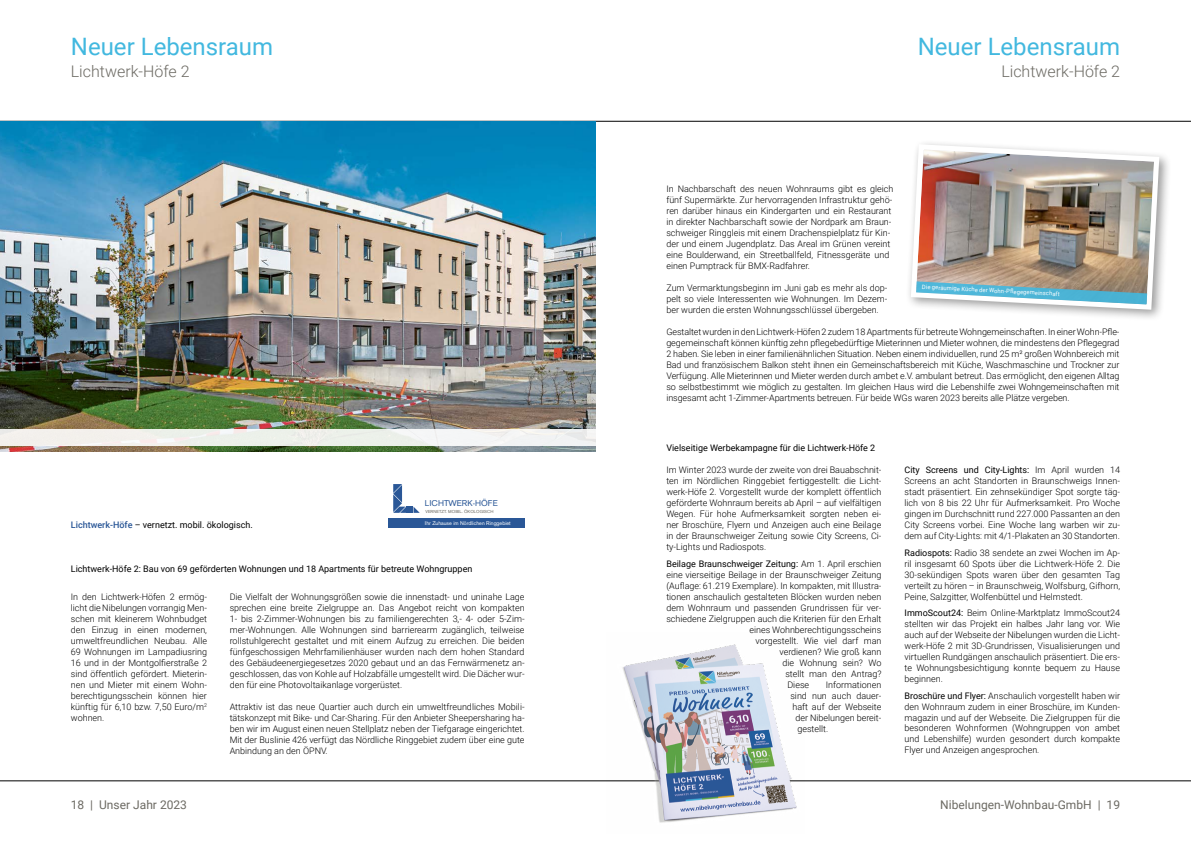
<style>
.page{position:relative;width:1191px;height:842px;background:#fff}
.page>*{position:absolute;margin:0;border:0;box-sizing:border-box;transform-origin:0 0}
.t1{font:24px "Roboto";color:#42b8df}
.t2{font:300 16px "Roboto";color:#6c6a63}
.t3{font:12px "Roboto";color:#6c6a63}
.t4{font:300 9px/11px "Roboto";color:#000;text-align:justify}
.t5{font:9px "Roboto";color:#000}
.t6{font:8.3px "Akzidenz Grotesk";color:#2a5797}
.t7{font:6px "Roboto";color:#fff;scale:.95 1}
.t8{font:5.3px "Akzidenz Grotesk";color:#fff}
.t9{font:4.3px "Akzidenz Grotesk";color:#6c6a63}
.s1{font-weight:500;color:#2a5797}
.s2{font-weight:300}
.s3{font-weight:400}
</style>
<div class="page">
<img style="left:0;top:122px;width:595px;height:329px">
<div style="left:0;top:429px;width:595px;height:17px;background:#f2f1ec"></div>
<div style="left:388px;top:519px;width:136px;height:9px;background:#2a5797"></div>
<svg style="left:393px;top:484px;width:27px;height:29px"></svg>
<div style="left:905px;top:139px;width:266px;height:183px;background:#000;opacity:.4"></div>
<svg style="left:908px;top:142px;width:254px;height:170px"></svg>
<img style="left:913px;top:147px;width:243px;height:160px">
<img style="left:606px;top:644px;width:199px;height:179px">
<h1 class="t1" style="left:71px;top:30px;width:204px">Neuer Lebensraum</h1>
<h1 class="t1" style="left:917px;top:30px;width:204px">Neuer Lebensraum</h1>
<h2 class="t2" style="left:71px;top:60px;width:120px">Lichtwerk-Höfe 2</h2>
<h2 class="t2" style="left:1001px;top:60px;width:120px">Lichtwerk-Höfe 2</h2>
<p class="t6" style="left:425px;top:499px;width:75px">LICHTWERK-HÖFE</p>
<p class="t9" style="left:425px;top:509px;width:70px">VERNETZT. MOBIL. ÖKOLOGISCH</p>
<p class="t5" style="left:71px;top:518px;width:183px"><span class="s1">Lichtwerk-Höfe</span> – vernetzt. mobil. ökologisch.</p>
<p class="t8" style="left:425px;top:520px;width:87px">Ihr Zuhause im Nördlichen Ringgebiet</p>
<p class="t5" style="left:71px;top:562px;width:403px">Lichtwerk-Höfe 2: Bau von 69 geförderten Wohnungen und 18 Apartments für betreute Wohngruppen</p>
<p class="t4" style="left:71px;top:590px;width:138px">In den Lichtwerk-Höfen 2 ermög&shy;licht die Nibelungen vorrangig Men&shy;schen mit kleinerem Wohnbudget den Einzug in einen modernen, umweltfreundlichen Neubau. Alle 69 Wohnungen im Lampadiusring 16 und in der Montgolfierstraße 2 sind öffentlich gefördert. Mieterin&shy;nen und Mieter mit einem Wohn&shy;berechtigungsschein können hier künftig für 6,10 bzw. 7,50 Euro/m<sup>2 </sup>wohnen.</p>
<p class="t4" style="left:230px;top:590px;width:296px">Die Vielfalt der Wohnungsgrößen sowie die innenstadt- und uninahe Lage sprechen eine breite Zielgruppe an. Das Angebot reicht von kompakten 1- bis 2-Zimmer-Wohnungen bis zu familiengerechten 3,- 4- oder 5-Zim&shy;mer-Wohnungen. Alle Wohnungen sind barrierearm zugänglich, teilweise rollstuhlgerecht gestaltet und mit einem Aufzug zu erreichen. Die beiden fünfgeschossigen Mehrfamilienhäuser wurden nach dem hohen Standard des Gebäudeenergiegesetzes 2020 gebaut und an das Fernwärmenetz an&shy;geschlossen, das von Kohle auf Holzabfälle umgestellt wird. Die Dächer wur&shy;den für eine Photovoltaikanlage vorgerüstet.</p>
<p class="t4" style="left:230px;top:700px;width:296px">Attraktiv ist das neue Quartier auch durch ein umweltfreundliches Mobili&shy;tätskonzept mit Bike- und Car-Sharing. Für den Anbieter Sheepersharing ha&shy;ben wir im August einen neuen Stellplatz neben der Tiefgarage eingerichtet.<br>Mit der Buslinie 426 verfügt das Nördliche Ringgebiet zudem über eine gute Anbindung an den ÖPNV.</p>
<p class="t4" style="left:666px;top:183px;width:228px;text-align:left">In Nachbarschaft des neuen Wohnraums gibt es gleich fünf Supermärkte. Zur hervorragenden Infrastruktur gehö&shy;ren darüber hinaus ein Kindergarten und ein Restaurant in direkter Nachbarschaft sowie der Nordpark am Braun&shy;schweiger Ringgleis mit einem Drachenspielplatz für Kin&shy;der und einem Jugendplatz. Das Areal im Grünen vereint eine Boulderwand, ein Streetballfeld, Fitnessgeräte und einen Pumptrack für BMX-Radfahrer.</p>
<p class="t4" style="left:666px;top:282px;width:222px">Zum Vermarktungsbeginn im Juni gab es mehr als dop&shy;pelt so viele Interessenten wie Wohnungen. Im Dezem&shy;ber wurden die ersten Wohnungsschlüssel übergeben.</p>
<p class="t4" style="left:666px;top:326px;width:455px">Gestaltet wurden in den Lichtwerk-Höfen 2 zudem 18 Apartments für betreute Wohngemeinschaften. In einer Wohn-Pfle&shy;gegemeinschaft können künftig zehn pflegebedürftige Mieterinnen und Mieter wohnen, die mindestens den Pflegegrad 2 haben. Sie leben in einer familienähnlichen Situation. Neben einem individuellen, rund 25 m² großen Wohnbereich mit Bad und französischem Balkon steht ihnen ein Gemeinschaftsbereich mit Küche, Waschmaschine und Trockner zur Verfügung. Alle Mieterinnen und Mieter werden durch ambet e.V. ambulant betreut. Das ermöglicht, den eigenen Alltag so selbstbestimmt wie möglich zu gestalten. Im gleichen Haus wird die Lebenshilfe zwei Wohngemeinschaften mit insgesamt acht 1-Zimmer-Apartments betreuen. Für beide WGs waren 2023 bereits alle Plätze vergeben.</p>
<p class="t7" style="left:922px;top:282px;width:147px;rotate:3deg">Die geräumige Küche der Wohn-Pfl egegemeinschaft</p>
<p class="t5" style="left:666px;top:441px;width:210px">Vielseitige Werbekampagne für die Lichtwerk-Höfe 2</p>
<p class="t4" style="left:666px;top:464px;width:217px">Im Winter 2023 wurde der zweite von drei Bauabschnit&shy;ten im Nördlichen Ringgebiet fertiggestellt: die Licht&shy;werk-Höfe 2. Vorgestellt wurde der komplett öffentlich geförderte Wohnraum bereits ab April – auf vielfältigen Wegen. Für hohe Aufmerksamkeit sorgten neben ei&shy;ner Broschüre, Flyern und Anzeigen auch eine Beilage in der Braunschweiger Zeitung sowie City Screens, Ci&shy;ty-Lights und Radiospots.</p>
<p class="t5" style="left:666px;top:557px;width:217px">Beilage Braunschweiger Zeitung: <span class="s2">Am 1. April erschien</span></p>
<p class="t4" style="left:666px;top:568px;width:217px">eine vierseitige Beilage in der Braunschweiger Zeitung</p>
<p class="t4" style="left:666px;top:579px;width:217px">(Auflage: 61.219 Exemplare). In kompakten, mit Illustra-</p>
<p class="t4" style="left:666px;top:590px;width:217px">tionen anschaulich gestalteten Blöcken wurden neben</p>
<p class="t4" style="left:666px;top:601px;width:216px">dem Wohnraum und passenden Grundrissen für ver-</p>
<p class="t4" style="left:666px;top:612px;width:217px">schiedene Zielgruppen auch die Kriterien für den Erhalt</p>
<p class="t4" style="left:749px;top:623px;width:133px">eines Wohnberechtigungsscheins</p>
<p class="t4" style="left:755px;top:634px;width:128px">vorgestellt. Wie viel darf man</p>
<p class="t4" style="left:779px;top:645px;width:104px">verdienen? Wie groß kann</p>
<p class="t4" style="left:782px;top:656px;width:101px">die Wohnung sein? Wo</p>
<p class="t4" style="left:785px;top:667px;width:98px">stellt man den Antrag?</p>
<p class="t4" style="left:787px;top:678px;width:23px">Diese</p>
<p class="t4" style="left:825px;top:678px;width:57px">Informationen</p>
<p class="t4" style="left:790px;top:689px;width:92px">sind nun auch dauer-</p>
<p class="t4" style="left:792px;top:700px;width:91px">haft auf der Webseite</p>
<p class="t4" style="left:795px;top:711px;width:87px">der Nibelungen bereit-</p>
<p class="t4" style="left:797px;top:722px;width:32px">gestellt.</p>
<p class="t4" style="left:904px;top:464px;width:217px"><span class="s3">City Screens und City-Lights:</span> Im April wurden 14<br>Screens an acht Standorten in Braunschweigs Innen&shy;stadt präsentiert. Ein zehnsekündiger Spot sorgte täg&shy;lich von 8 bis 22 Uhr für Aufmerksamkeit. Pro Woche gingen im Durchschnitt rund 227.000 Passanten an den City Screens vorbei. Eine Woche lang warben wir zu&shy;dem auf City-Lights: mit 4/1-Plakaten an 30 Standorten.</p>
<p class="t4" style="left:904px;top:546px;width:217px"><span class="s3">Radiospots:</span> Radio 38 sendete an zwei Wochen im Ap&shy;ril insgesamt 60 Spots über die Lichtwerk-Höfe 2. Die 30-sekündigen Spots waren über den gesamten Tag verteilt zu hören – in Braunschweig, Wolfsburg, Gifhorn, Peine, Salzgitter, Wolfenbüttel und Helmstedt.</p>
<p class="t4" style="left:904px;top:607px;width:217px"><span class="s3">ImmoScout24:</span> Beim Online-Marktplatz ImmoScout24 stellten wir das Projekt ein halbes Jahr lang vor. Wie auch auf der Webseite der Nibelungen wurden die Licht&shy;werk-Höfe 2 mit 3D-Grundrissen, Visualisierungen und virtuellen Rundgängen anschaulich präsentiert. Die ers&shy;te Wohnungsbesichtigung konnte bequem zu Hause beginnen.</p>
<p class="t4" style="left:904px;top:689px;width:217px"><span class="s3">Broschüre und Flyer:</span> Anschaulich vorgestellt haben wir den Wohnraum zudem in einer Broschüre, im Kunden&shy;magazin und auf der Webseite. Die Zielgruppen für die besonderen Wohnformen (Wohngruppen von ambet und Lebenshilfe) wurden gesondert durch kompakte Flyer und Anzeigen angesprochen.</p>
<h3 class="t3" style="left:71px;top:796px;width:118px">18 | Unser Jahr 2023</h3>
<h3 class="t3" style="left:940px;top:796px;width:181px">Nibelungen-Wohnbau-GmbH | 19</h3>
</div>
